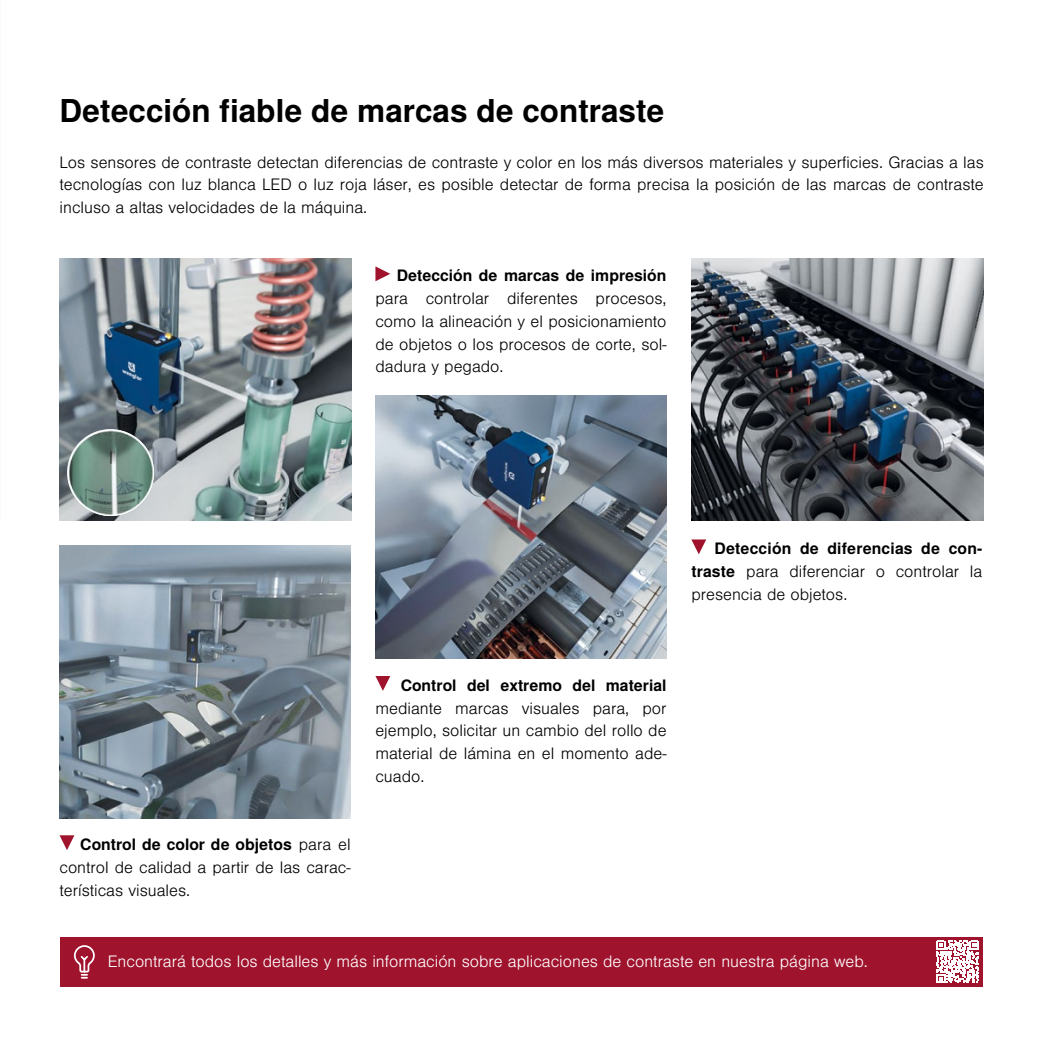
<style>
.page{position:relative;width:1042px;height:1042px;background:#fff}
.page>*{position:absolute;margin:0;border:0;box-sizing:border-box;transform-origin:0 0}
.t1{font:700 31.5px "Nimbus Sans Global";color:#000}
.t2{font:300 15.75px/22.8px "Nimbus Sans Global";color:#000;text-align:justify}
.t3{font:300 15.75px "Nimbus Sans Global";color:#fff}
.t4{font:700 15.75px "Nimbus Sans Global";color:#000}
.s1{font-weight:700}
</style>
<div class="page">
<div style="left:60px;top:937px;width:922px;height:49px;background:#9f132d"></div>
<svg style="left:73px;top:945px;width:22px;height:34px"></svg>
<svg style="left:936px;top:940px;width:34px;height:43px"></svg>
<img style="left:60px;top:258px;width:291px;height:263px">
<img style="left:67px;top:429px;width:87px;height:87px;border-radius:43px">
<img style="left:375px;top:395px;width:291px;height:263px">
<img style="left:60px;top:546px;width:291px;height:273px">
<img style="left:692px;top:258px;width:292px;height:263px">
<img style="left:970px;top:937px;width:13px;height:50px">
<svg style="left:375px;top:266px;width:15px;height:15px"></svg>
<svg style="left:691px;top:539px;width:15px;height:15px"></svg>
<svg style="left:375px;top:676px;width:15px;height:15px"></svg>
<svg style="left:60px;top:835px;width:14px;height:15px"></svg>
<h1 class="t1" style="left:60px;top:93px;width:606px">Detección fiable de marcas de contraste</h1>
<p class="t2" style="left:60px;top:151px;width:926px">Los sensores de contraste detectan diferencias de contraste y color en los más diversos materiales y superficies. Gracias a las tecnologías con luz blanca LED o luz roja láser, es posible detectar de forma precisa la posición de las marcas de contraste incluso a altas velocidades de la máquina.</p>
<p class="t4" style="left:397px;top:267px;width:271px">Detección de marcas de impresión</p>
<p class="t2" style="left:375px;top:287px;width:293px">para controlar diferentes procesos, como la alineación y el posicionamiento de objetos o los procesos de corte, sol&shy;dadura y pegado.</p>
<p class="t2" style="left:691px;top:537px;width:293px;text-indent:23px"><span class="s1">Detección de diferencias de con&shy;traste</span> para diferenciar o controlar la presencia de objetos.</p>
<p class="t2" style="left:60px;top:833px;width:293px;text-indent:21px"><span class="s1">Control de color de objetos</span> para el control de calidad a partir de las carac&shy;terísticas visuales.</p>
<p class="t4" style="left:401px;top:676px;width:267px">Control del extremo del material</p>
<p class="t2" style="left:375px;top:697px;width:293px">mediante marcas visuales para, por ejemplo, solicitar un cambio del rollo de material de lámina en el momento ade&shy;cuado.</p>
<p class="t3" style="left:108px;top:952px;width:761px">Encontrará todos los detalles y más información sobre aplicaciones de contraste en nuestra página web.</p>
</div>
